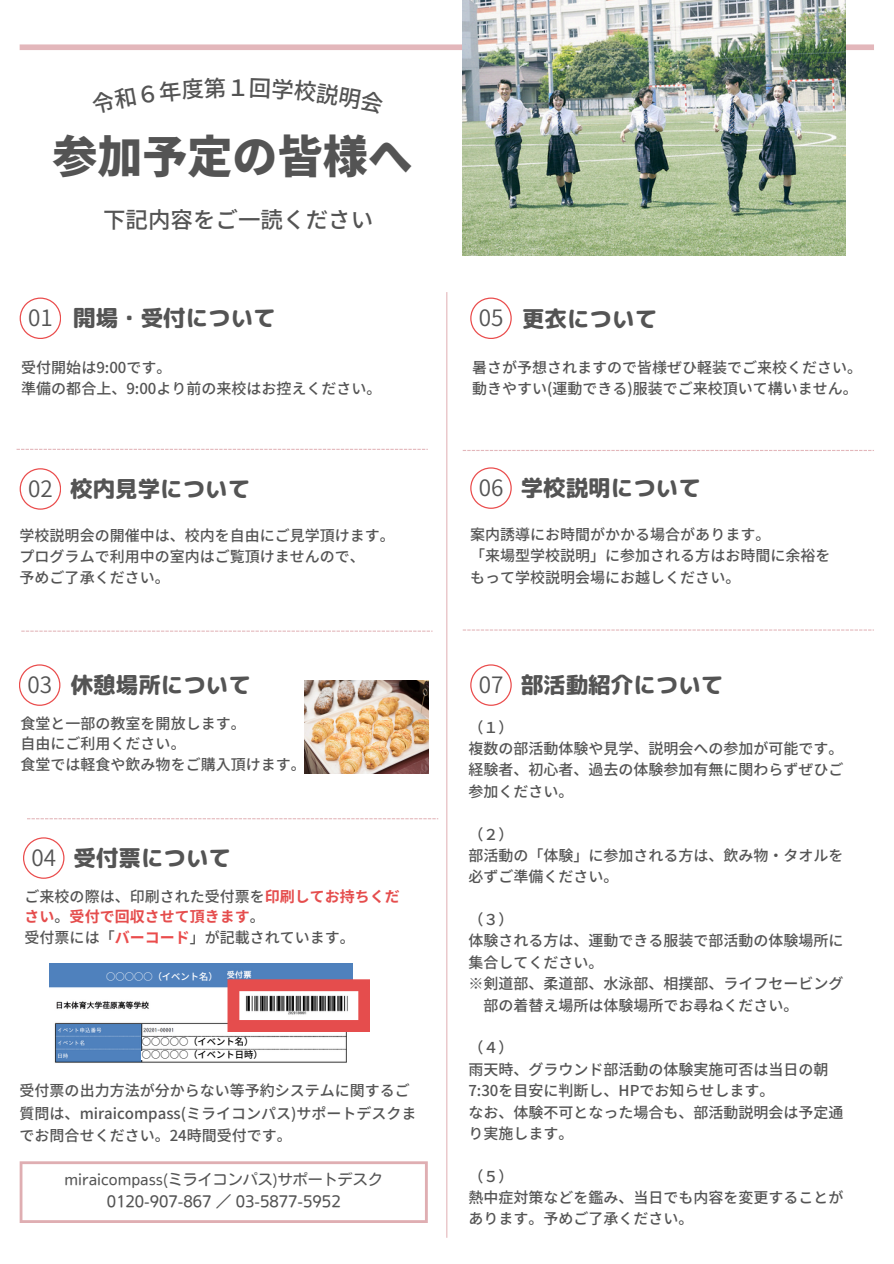
<style>
.page{position:relative;width:894px;height:1264px;background:#fff}
.page>*{position:absolute;margin:0;border:0;box-sizing:border-box;transform-origin:0 0}
.t1{font:900 45px "Noto Sans JP";color:#545454}
.t2{font:22.5px "rounded mplus 1 p heavy";color:#545454}
.t3{font:500 22.5px "Noto Sans JP";color:#545454}
.t4{font:22.5px "Source Han Sans JP";color:#545454}
.t5{font:500 15px/21.3px "Noto Sans JP";color:#545454}
.t6{font:15px/22.5px "Nud Motoya Maru Std W3";color:#545454;text-align:center}
.t7{font:500 9.3px "Noto Sans JP";color:#000}
.t8{font:500 9.3px "Noto Sans JP";color:#fff}
.s1{font-family:"Source Han Sans JP"}
.s2{font-weight:700;color:#e54d4d}
.s3{font-weight:700;color:#ea4c4c}
</style>
<div class="page">
<div style="left:20px;top:44px;width:853px;height:6px;background:#e3b7bb"></div>
<img style="left:462px;top:0;width:383px;height:255px">
<svg style="left:17px;top:449px;width:410px;height:1px"></svg>
<hr style="left:446px;top:292px;width:1px;height:945px;background:#e3b7bb">
<svg style="left:20px;top:297px;width:41px;height:42px"></svg>
<svg style="left:470px;top:297px;width:41px;height:42px"></svg>
<svg style="left:21px;top:630px;width:411px;height:1px"></svg>
<svg style="left:19px;top:664px;width:41px;height:42px"></svg>
<img style="left:304px;top:680px;width:124px;height:93px">
<svg style="left:27px;top:818px;width:411px;height:1px"></svg>
<svg style="left:23px;top:837px;width:41px;height:41px"></svg>
<img style="left:50px;top:963px;width:302px;height:100px">
<div style="left:152px;top:991px;width:75px;height:29px;background:#fff"></div>
<div style="left:145px;top:968px;width:76px;height:15px;background:#5081bd"></div>
<div style="left:142px;top:1037px;width:75px;height:8px;background:#fff"></div>
<div style="left:142px;top:1051px;width:91px;height:8px;background:#fff"></div>
<svg style="left:227px;top:979px;width:143px;height:53px"></svg>
<svg style="left:20px;top:1161px;width:407px;height:61px"></svg>
<svg style="left:20px;top:468px;width:41px;height:41px"></svg>
<svg style="left:462px;top:450px;width:411px;height:1px"></svg>
<svg style="left:470px;top:467px;width:41px;height:42px"></svg>
<svg style="left:463px;top:629px;width:410px;height:1px"></svg>
<svg style="left:470px;top:664px;width:41px;height:42px"></svg>
<h2 class="t3" style="left:227px;top:70px;width:24px">１</h2>
<h1 class="t1" style="left:52px;top:120px;width:361px">参加予定の皆様へ</h1>
<h2 class="t3" style="left:103px;top:202px;width:271px">下記内容をご一読ください</h2>
<h2 class="t2" style="left:28px;top:302px;width:249px"><span class="s1">01</span> 開場・受付について</h2>
<p class="t5" style="left:21px;top:357px;width:361px;line-height:20.2px">受付開始は9:00です。<br>準備の都合上、9:00より前の来校はお控えください。</p>
<h2 class="t2" style="left:28px;top:472px;width:223px"><span class="s1">02</span> 校内見学について</h2>
<p class="t5" style="left:20px;top:523px;width:376px">学校説明会の開催中は、校内を自由にご見学頂けます。プログラムで利用中の室内はご覧頂けませんので、<br>予めご了承ください。</p>
<h2 class="t2" style="left:71px;top:668px;width:181px">休憩場所について</h2>
<p class="t5" style="left:21px;top:712px;width:286px;line-height:20.2px">食堂と一部の教室を開放します。<br>自由にご利用ください。<br>食堂では軽食や飲み物をご購入頂けます。</p>
<h2 class="t4" style="left:27px;top:667px;width:26px">03</h2>
<h2 class="t2" style="left:73px;top:841px;width:159px">受付票について</h2>
<p class="t5" style="left:25px;top:885px;width:376px;line-height:20.2px">ご来校の際は、印刷された受付票を<span class="s2">印刷してお持ちください</span>。<span class="s2">受付で回収させて頂きます</span>。<br>受付票には「<span class="s3">バーコード</span>」が記載されています。</p>
<h2 class="t4" style="left:31px;top:839px;width:26px">04</h2>
<p class="t8" style="left:106px;top:968px;width:113px">○○○○○（イベント名）</p>
<p class="t7" style="left:142px;top:1034px;width:113px">○○○○○（イベント名）</p>
<p class="t7" style="left:142px;top:1047px;width:122px">○○○○○（イベント日時）</p>
<p class="t5" style="left:20px;top:1078px;width:398px;line-height:22.5px">受付票の出力方法が分からない等予約システムに関するご質問は、miraicompass(ミライコンパス)サポートデスクまでお問合せください。24時間受付です。</p>
<p class="t6" style="left:65px;top:1167px;width:320px">miraicompass(ミライコンパス)サポートデスク<br>0120-907-867 ／ 03-5877-5952</p>
<h2 class="t2" style="left:522px;top:302px;width:136px">更衣について</h2>
<p class="t5" style="left:472px;top:357px;width:391px;line-height:20.2px">暑さが予想されますので皆様ぜひ軽装でご来校ください。動きやすい(運動できる)服装でご来校頂いて構いません。</p>
<h2 class="t4" style="left:478px;top:300px;width:26px">05</h2>
<h2 class="t2" style="left:478px;top:472px;width:223px"><span class="s1">06</span> 学校説明について</h2>
<p class="t5" style="left:470px;top:523px;width:361px">案内誘導にお時間がかかる場合があります。<br>「来場型学校説明」に参加される方はお時間に余裕をもって学校説明会場にお越しください。</p>
<h2 class="t2" style="left:478px;top:668px;width:246px"><span class="s1">07</span> 部活動紹介について</h2>
<p class="t5" style="left:468px;top:715px;width:376px">（１）<br>複数の部活動体験や見学、説明会への参加が可能です。経験者、初心者、過去の体験参加有無に関わらずぜひご参加ください。</p>
<p class="t5" style="left:468px;top:822px;width:376px">（２）<br>部活動の「体験」に参加される方は、飲み物・タオルを必ずご準備ください。</p>
<p class="t5" style="left:468px;top:908px;width:46px">（３）</p>
<p class="t5" style="left:468px;top:929px;width:376px">体験される方は、運動できる服装で部活動の体験場所に</p>
<p class="t5" style="left:468px;top:950px;width:136px">集合してください。</p>
<p class="t5" style="left:468px;top:972px;width:376px">※剣道部、柔道部、水泳部、相撲部、ライフセービング</p>
<p class="t5" style="left:483px;top:993px;width:316px">部の着替え場所は体験場所でお尋ねください。</p>
<p class="t5" style="left:468px;top:1036px;width:376px">（４）<br>雨天時、グラウンド部活動の体験実施可否は当日の朝<br>7:30を目安に判断し、HPでお知らせします。<br>なお、体験不可となった場合も、部活動説明会は予定通り実施します。</p>
<p class="t5" style="left:468px;top:1164px;width:376px">（５）<br>熱中症対策などを鑑み、当日でも内容を変更することがあります。予めご了承ください。</p>
</div>
